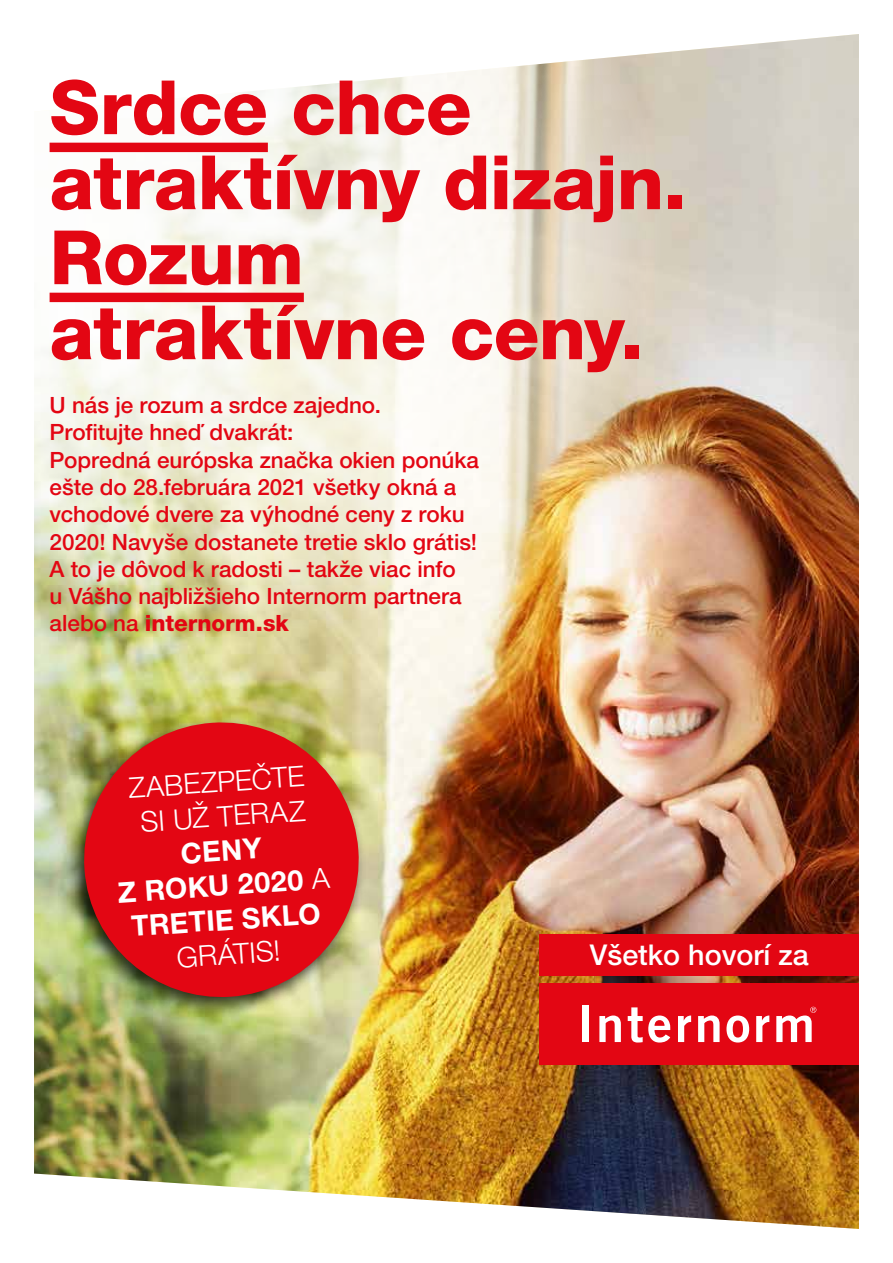
<style>
.page{position:relative;width:893px;height:1263px;background:#fff}
.page>*{position:absolute;margin:0;border:0;box-sizing:border-box;transform-origin:0 0}
.t1{font:800 75px/75px "Helvetica Neue LT Pro";letter-spacing:-.01em;color:#e30613}
.t2{font:500 28.65px "Helvetica Neue LT Pro";color:#fff}
.t3{font:300 28.5px/34.5px "Helvetica Neue LT Pro";color:#fff;text-align:center}
.t4{font:700 28.5px/34.5px "Helvetica Neue LT Pro";color:#fff;text-align:center}
.t5{font:500 22.5px/27.3px "Helvetica Neue LT Pro";color:#e30613}
.s1{font-weight:800}
.s2{font-weight:300}
</style>
<div class="page">
<img style="left:34px;top:34px;width:825px;height:1195px">
<svg style="left:34px;top:34px;width:627px;height:597px"></svg>
<div style="left:66px;top:716px;width:301px;height:301px;background:#000;opacity:.75"></div>
<img style="left:79px;top:717px;width:285px;height:285px">
<div style="left:540px;top:983px;width:319px;height:82px;background:#e30613"></div>
<div style="left:582px;top:1006px;width:7px;height:36px;background:#fff"></div>
<svg style="left:599px;top:1015px;width:22px;height:27px"></svg>
<svg style="left:628px;top:1007px;width:42px;height:35px"></svg>
<svg style="left:678px;top:1015px;width:13px;height:27px"></svg>
<svg style="left:698px;top:1015px;width:22px;height:27px"></svg>
<svg style="left:726px;top:1015px;width:23px;height:27px"></svg>
<svg style="left:756px;top:1015px;width:13px;height:27px"></svg>
<svg style="left:776px;top:1007px;width:40px;height:35px"></svg>
<div style="left:540px;top:934px;width:319px;height:41px;background:#e30613"></div>
<div style="left:50px;top:143px;width:218px;height:9px;background:#e30613"></div>
<div style="left:50px;top:293px;width:254px;height:9px;background:#e30613"></div>
<h1 class="t1" style="left:50px;top:70px;width:639px">Srdce chce atraktívny dizajn.<br>Rozum atraktívne ceny.</h1>
<p class="t5" style="left:50px;top:391px;width:431px">U nás je rozum a srdce zajedno.<br>Profitujte hneď dvakrát:<br>Popredná európska značka okien ponúka ešte do 28.februára 2021 všetky okná a vchodové dvere za výhodné ceny z roku 2020! Navyše dostanete tretie sklo grátis!<br>A to je dôvod k radosti – takže viac info<br>u Vášho najbližšieho Internorm partnera alebo na <span class="s1">internorm.sk</span></p>
<p class="t3" style="left:127px;top:770px;width:177px;rotate:-4deg">ZABEZPEČTE<br>SI UŽ TERAZ</p>
<p class="t4" style="left:114px;top:840px;width:214px;rotate:-4deg">CENY<br>Z ROKU 2020 <span class="s2">A<br></span>TRETIE SKLO</p>
<p class="t3" style="left:175px;top:940px;width:105px;rotate:-4deg">GRÁTIS!</p>
<p class="t2" style="left:590px;top:938px;width:220px">Všetko hovorí za</p>
</div>
